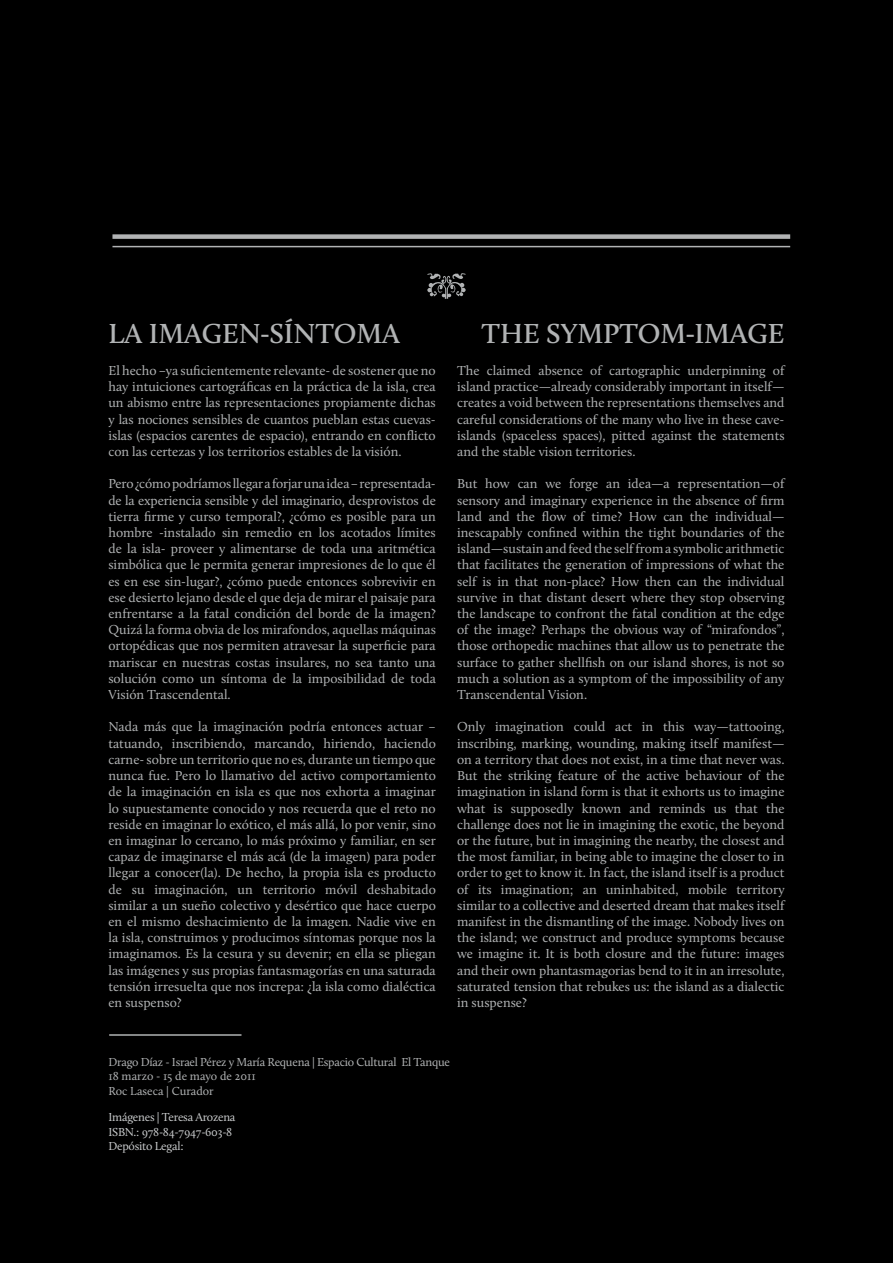
<style>
.page{position:relative;width:893px;height:1263px;background:#000}
.page>*{position:absolute;margin:0;border:0;box-sizing:border-box;transform-origin:0 0}
.t1{font:600 28.5px "Calluna";color:#b1b3b4}
.t2{font:13.5px/16.2px "Calluna";color:#b1b3b4;text-align:justify}
.t3{font:12px/14.4px "Calluna";letter-spacing:-.02em;color:#b1b3b4}
.t4{font:12px/14.4px "Calluna";letter-spacing:-.02em;color:#c9cbcc}
</style>
<div class="page">
<hr style="left:109px;top:1034px;width:132px;height:2px;background:#b1b3b4">
<svg style="left:427px;top:273px;width:39px;height:26px"></svg>
<div style="left:112px;top:234px;width:678px;height:5px;background:#b1b3b4"></div>
<hr style="left:112px;top:246px;width:678px;height:1px;background:#b1b3b4">
<h1 class="t1" style="left:108px;top:316px;width:293px">LA IMAGEN-SÍNTOMA</h1>
<p class="t2" style="left:108px;top:362px;width:329px">El hecho –ya suficientemente relevante- de sostener que no hay intuiciones cartográficas en la práctica de la isla, crea un abismo entre las representaciones propiamente dichas y las nociones sensibles de cuantos pueblan estas cuevas&shy;islas (espacios carentes de espacio), entrando en conflicto con las certezas y los territorios estables de la visión.</p>
<p class="t2" style="left:108px;top:476px;width:329px">Pero ¿cómo podríamos llegar a forjar una idea – representada&shy;de la experiencia sensible y del imaginario, desprovistos de tierra firme y curso temporal?, ¿cómo es posible para un hombre -instalado sin remedio en los acotados límites de la isla- proveer y alimentarse de toda una aritmética simbólica que le permita generar impresiones de lo que él es en ese sin-lugar?, ¿cómo puede entonces sobrevivir en ese desierto lejano desde el que deja de mirar el paisaje para enfrentarse a la fatal condición del borde de la imagen?<br>Quizá la forma obvia de los mirafondos, aquellas máquinas ortopédicas que nos permiten atravesar la superficie para mariscar en nuestras costas insulares, no sea tanto una solución como un síntoma de la imposibilidad de toda Visión Trascendental.</p>
<p class="t2" style="left:108px;top:719px;width:329px">Nada más que la imaginación podría entonces actuar – tatuando, inscribiendo, marcando, hiriendo, haciendo carne- sobre un territorio que no es, durante un tiempo que nunca fue. Pero lo llamativo del activo comportamiento de la imaginación en isla es que nos exhorta a imaginar lo supuestamente conocido y nos recuerda que el reto no reside en imaginar lo exótico, el más allá, lo por venir, sino en imaginar lo cercano, lo más próximo y familiar, en ser capaz de imaginarse el más acá (de la imagen) para poder llegar a conocer(la). De hecho, la propia isla es producto de su imaginación, un territorio móvil deshabitado similar a un sueño colectivo y desértico que hace cuerpo en el mismo deshacimiento de la imagen. Nadie vive en la isla, construimos y producimos síntomas porque nos la imaginamos. Es la cesura y su devenir; en ella se pliegan las imágenes y sus propias fantasmagorías en una saturada tensión irresuelta que nos increpa: ¿la isla como dialéctica en suspenso?</p>
<h1 class="t1" style="left:482px;top:316px;width:304px">THE SYMPTOM-IMAGE</h1>
<p class="t2" style="left:457px;top:362px;width:329px">The claimed absence of cartographic underpinning of island practice—already considerably important in itself— creates a void between the representations themselves and careful considerations of the many who live in these cave&shy;islands (spaceless spaces), pitted against the statements and the stable vision territories.</p>
<p class="t2" style="left:457px;top:476px;width:329px">But how can we forge an idea—a representation—of sensory and imaginary experience in the absence of firm land and the flow of time? How can the individual— inescapably confined within the tight boundaries of the island—sustain and feed the self from a symbolic arithmetic that facilitates the generation of impressions of what the self is in that non-place? How then can the individual survive in that distant desert where they stop observing the landscape to confront the fatal condition at the edge of the image? Perhaps the obvious way of “mirafondos”, those orthopedic machines that allow us to penetrate the surface to gather shellfish on our island shores, is not so much a solution as a symptom of the impossibility of any Transcendental Vision.</p>
<p class="t2" style="left:457px;top:719px;width:329px">Only imagination could act in this way—tattooing, inscribing, marking, wounding, making itself manifest— on a territory that does not exist, in a time that never was.<br>But the striking feature of the active behaviour of the imagination in island form is that it exhorts us to imagine what is supposedly known and reminds us that the challenge does not lie in imagining the exotic, the beyond or the future, but in imagining the nearby, the closest and the most familiar, in being able to imagine the closer to in order to get to know it. In fact, the island itself is a product of its imagination; an uninhabited, mobile territory similar to a collective and deserted dream that makes itself manifest in the dismantling of the image. Nobody lives on the island; we construct and produce symptoms because we imagine it. It is both closure and the future: images and their own phantasmagorias bend to it in an irresolute, saturated tension that rebukes us: the island as a dialectic in suspense?</p>
<p class="t3" style="left:108px;top:1055px;width:343px">Drago Díaz - Israel Pérez y María Requena | Espacio Cultural El Tanque<br>18 marzo - 15 de mayo de 2011<br>Roc Laseca | Curador</p>
<p class="t4" style="left:108px;top:1110px;width:129px">Imágenes | Teresa Arozena<br>ISBN.: 978-84-7947-603-8<br>Depósito Legal:</p>
</div>
